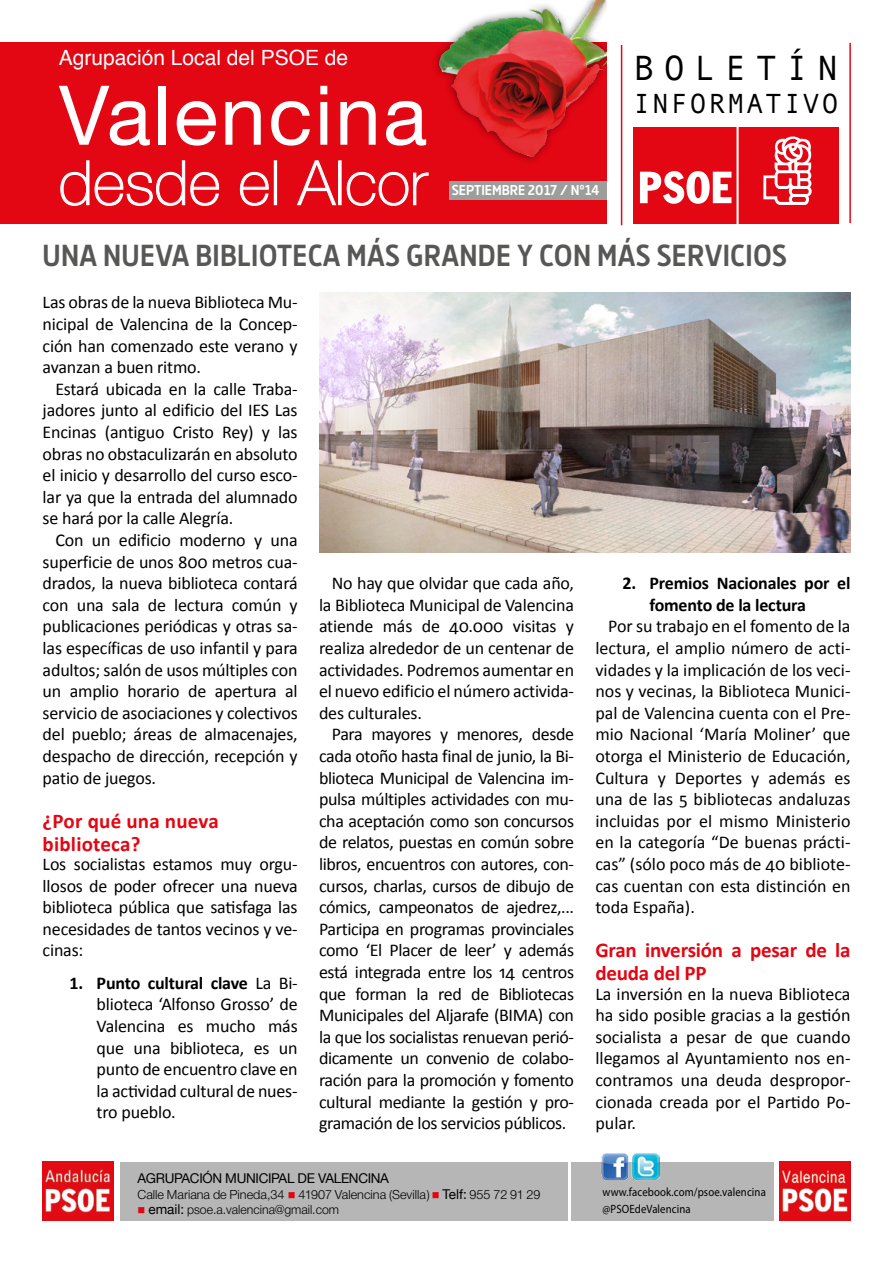
<style>
.page{position:relative;width:893px;height:1263px;background:#fff}
.page>*{position:absolute;margin:0;border:0;box-sizing:border-box;transform-origin:0 0}
.t1{font:82.5px "Helvetica Neue";letter-spacing:.025em;color:#fff}
.t2{font:100 61.5px "Helvetica Neue";color:#fff}
.t3{font:35.25px "Andale Mono";letter-spacing:.27em;color:#000}
.t4{font:700 30.45px "Dsignes";letter-spacing:.01em;color:#575756}
.t5{font:27.75px "Andale Mono";letter-spacing:.08em;color:#000}
.t6{font:700 21px/22.6px "Calibri";letter-spacing:-.01em;color:#e30613}
.t7{font:700 21px/22.6px "Calibri";letter-spacing:.01em;color:#e30613}
.t8{font:21px "Helvetica";color:#fff}
.t9{font:18px/21.6px "Calibri";letter-spacing:-.01em;color:#000;text-align:justify}
.t10{font:700 18px/21.6px "Calibri";letter-spacing:-.01em;color:#000}
.t11{font:700 14.25px "Dsignes";color:#fff}
.t12{font:13.5px "NH45";color:#000}
.t13{font:13.5px "Helvetica Neue";letter-spacing:-.025em;color:#000}
.t14{font:12px/17.2px "Myriad Pro";letter-spacing:.01em;color:#000;scale:.9 1}
.s1{font-weight:700}
.s2{color:#e30613}
.s3{font-family:"Helvetica Neue"}
</style>
<div class="page">
<div style="left:0;top:43px;width:607px;height:181px;background:#e30613"></div>
<svg style="left:60px;top:160px;width:29px;height:46px"></svg>
<svg style="left:95px;top:160px;width:90px;height:46px"></svg>
<svg style="left:191px;top:172px;width:28px;height:34px"></svg>
<svg style="left:240px;top:172px;width:29px;height:34px"></svg>
<div style="left:274px;top:161px;width:3px;height:44px;border:1px solid #fff"></div>
<svg style="left:297px;top:160px;width:39px;height:45px"></svg>
<svg style="left:347px;top:172px;width:82px;height:34px"></svg>
<hr style="left:621px;top:45px;width:1px;height:180px;background:#e30613">
<hr style="left:849px;top:43px;width:2px;height:180px;background:#e30613">
<svg style="left:633px;top:127px;width:205px;height:97px;background:#e72f3a"></svg>
<div style="left:120px;top:1161px;width:654px;height:59px;background:#b7b6b6"></div>
<img style="left:43px;top:1161px;width:71px;height:59px">
<img style="left:779px;top:1161px;width:71px;height:59px">
<img style="left:395px;top:0;width:212px;height:161px">
<div style="left:449px;top:181px;width:158px;height:18px;background:#9d9d9c"></div>
<img style="left:601px;top:1153px;width:27px;height:27px">
<img style="left:631px;top:1153px;width:28px;height:27px">
<hr style="left:568px;top:1161px;width:2px;height:59px;background:#fff">
<img style="left:319px;top:293px;width:531px;height:260px">
<p class="t8" style="left:59px;top:40px;width:291px">Agrupación Local del PSOE de</p>
<h1 class="t1" style="left:59px;top:66px;width:370px">Valencina</h1>
<h2 class="t2" style="left:59px;top:148px;width:370px">desde el Alcor</h2>
<p class="t11" style="left:452px;top:182px;width:149px">SEPTIEMBRE 2017 / Nº14</p>
<h3 class="t3" style="left:633px;top:48px;width:206px">BOLETÍN</h3>
<h3 class="t5" style="left:633px;top:88px;width:207px">INFORMATIVO</h3>
<h3 class="t4" style="left:43px;top:238px;width:744px">UNA NUEVA BIBLIOTECA MÁS GRANDE Y CON MÁS SERVICIOS</h3>
<p class="t9" style="left:43px;top:291px;width:257px">Las obras de la nueva Biblioteca Mu&shy;nicipal de Valencina de la Concep&shy;ción han comenzado este verano y avanzan a buen ritmo.</p>
<p class="t9" style="left:43px;top:377px;width:257px;text-indent:13px">Estará ubicada en la calle Traba&shy;jadores junto al edificio del IES Las Encinas (antiguo Cristo Rey) y las obras no obstaculizarán en absoluto el inicio y desarrollo del curso esco&shy;lar ya que la entrada del alumnado se hará por la calle Alegría.</p>
<p class="t9" style="left:43px;top:528px;width:257px;text-indent:13px">Con un edificio moderno y una superficie de unos 800 metros cua&shy;drados, la nueva biblioteca contará con una sala de lectura común y publicaciones periódicas y otras sa&shy;las específicas de uso infantil y para adultos; salón de usos múltiples con un amplio horario de apertura al servicio de asociaciones y colectivos del pueblo; áreas de almacenajes, despacho de dirección, recepción y patio de juegos.</p>
<p class="t7" style="left:43px;top:808px;width:178px">¿Por qué una nueva biblioteca?</p>
<p class="t9" style="left:43px;top:852px;width:257px">Los socialistas estamos muy orgu&shy;llosos de poder ofrecer una nueva biblioteca pública que satisfaga las necesidades de tantos vecinos y ve&shy;cinas:</p>
<p class="t9" style="left:97px;top:971px;width:203px;text-indent:-27px"><span class="s1">1. Punto cultural clave</span> La Bi&shy;blioteca ‘Alfonso Grosso’ de Valencina es mucho más que una biblioteca, es un punto de encuentro clave en la actividad cultural de nues&shy;tro pueblo.</p>
<p class="t9" style="left:319px;top:571px;width:257px;text-indent:13px">No hay que olvidar que cada año, la Biblioteca Municipal de Valencina atiende más de 40.000 visitas y realiza alrededor de un centenar de actividades. Podremos aumentar en el nuevo edificio el número activida&shy;des culturales.</p>
<p class="t9" style="left:319px;top:723px;width:257px;text-indent:13px">Para mayores y menores, desde cada otoño hasta final de junio, la Bi&shy;blioteca Municipal de Valencina im&shy;pulsa múltiples actividades con mu&shy;cha aceptación como son concursos de relatos, puestas en común sobre libros, encuentros con autores, con&shy;cursos, charlas, cursos de dibujo de cómics, campeonatos de ajedrez,...<br>Participa en programas provinciales como ‘El Placer de leer’ y además está integrada entre los 14 centros que forman la red de Bibliotecas Municipales del Aljarafe (BIMA) con la que los socialistas renuevan perió&shy;dicamente un convenio de colabo&shy;ración para la promoción y fomento cultural mediante la gestión y pro&shy;gramación de los servicios públicos.</p>
<p class="t13" style="left:137px;top:1170px;width:253px">AGRUPACIÓN MUNICIPAL DE VALENCINA</p>
<p class="t12" style="left:137px;top:1186px;width:405px">Calle Mariana de Pineda,34 <span class="s2">■</span> 41907 Valencina (Sevilla) <span class="s2">■</span> <span class="s3">Telf:</span> 955 72 91 29</p>
<p class="t12" style="left:137px;top:1201px;width:203px"><span class="s2">■</span> <span class="s3">email:</span> psoe.a.valencina@gmail.com</p>
<p class="t10" style="left:649px;top:571px;width:203px;text-indent:-27px">2. Premios Nacionales por el fomento de la lectura</p>
<p class="t9" style="left:595px;top:615px;width:257px;text-indent:13px">Por su trabajo en el fomento de la lectura, el amplio número de acti&shy;vidades y la implicación de los veci&shy;nos y vecinas, la Biblioteca Munici&shy;pal de Valencina cuenta con el Pre&shy;mio Nacional ‘María Moliner’ que otorga el Ministerio de Educación, Cultura y Deportes y además es una de las 5 bibliotecas andaluzas incluidas por el mismo Ministerio en la categoría “De buenas prácti&shy;cas” (sólo poco más de 40 bibliote&shy;cas cuentan con esta distinción en toda España).</p>
<p class="t6" style="left:595px;top:938px;width:257px">Gran inversión a pesar de la deuda del PP</p>
<p class="t9" style="left:595px;top:982px;width:257px">La inversión en la nueva Biblioteca ha sido posible gracias a la gestión socialista a pesar de que cuando llegamos al Ayuntamiento nos en&shy;contramos una deuda despropor&shy;cionada creada por el Partido Po&shy;pular.</p>
<p class="t14" style="left:603px;top:1183px;width:183px">www.facebook.com/psoe.valencina @PSOEdeValencina</p>
</div>
